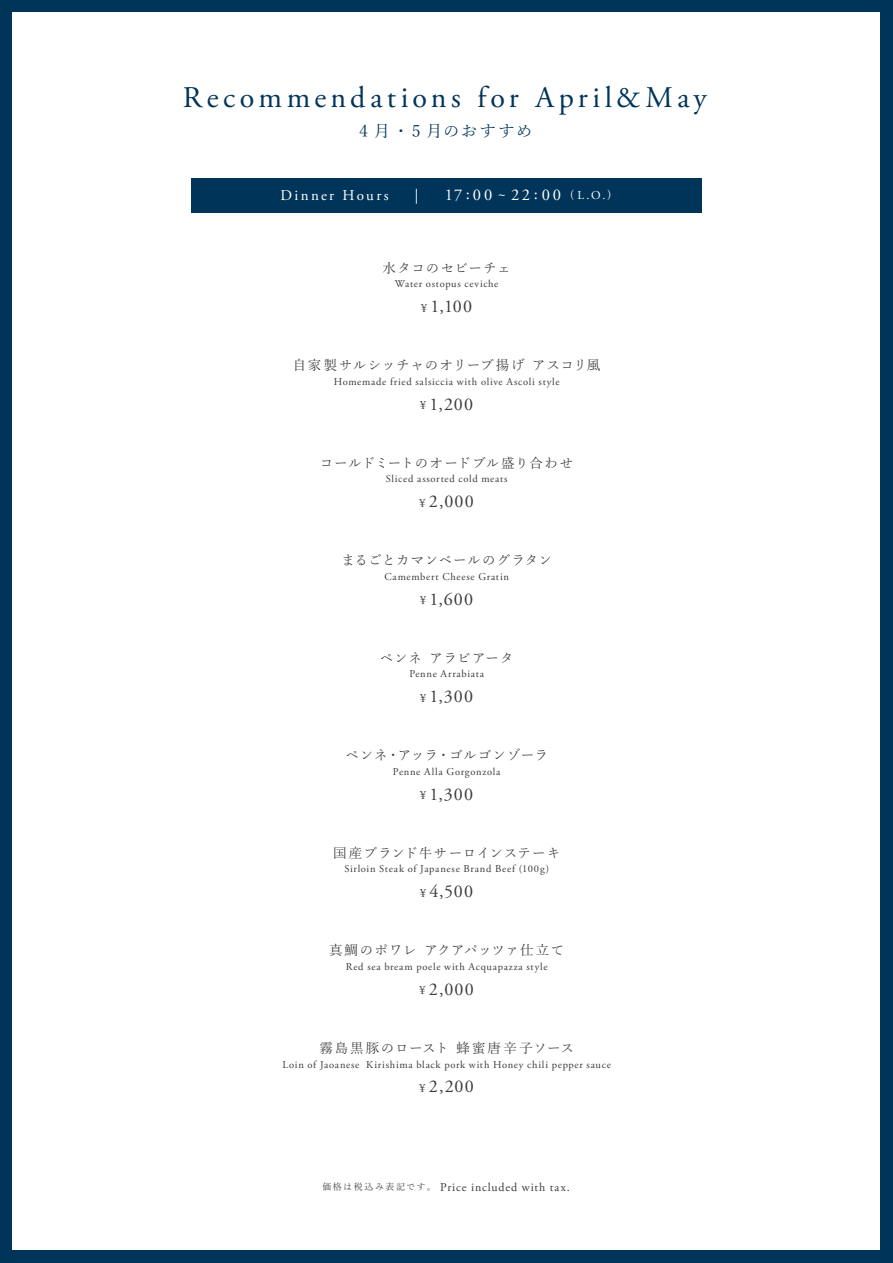
<style>
.page{position:relative;width:893px;height:1263px;background:#003559}
.page>*{position:absolute;margin:0;border:0;box-sizing:border-box;transform-origin:0 0}
.t1{font:30px "Adobe Garamond Pro";letter-spacing:.145em;color:#003559}
.t2{font:18px "Adobe Garamond Pro";letter-spacing:.065em;color:#3e3a39}
.t3{font:16.5px "Yu Min Pr 6 N";letter-spacing:.08em;color:#003559}
.t4{font:16.5px "Adobe Garamond Pro";color:#fff}
.t5{font:15px "Adobe Garamond Pro";letter-spacing:.15em;color:#fff}
.t6{font:13.5px "Yu Min Pr 6 N";letter-spacing:.055em;color:#3e3a39}
.t7{font:13.5px "Yu Min Pr 6 N";letter-spacing:.125em;color:#3e3a39}
.t8{font:13.5px "Yu Min Pr 6 N";letter-spacing:.035em;color:#3e3a39}
.t9{font:12px "Adobe Garamond Pro";letter-spacing:.08em;color:#3e3a39}
.t10{font:12px "Adobe Garamond Pro";color:#fff}
.t11{font:10.5px "Adobe Garamond Pro";letter-spacing:.07em;color:#3e3a39}
.s1{font-size:16.5px}
.s2{font-size:12.6px}
.s3{font-family:"Yu Min Pr 6 N";font-size:9px}
</style>
<div class="page">
<div style="left:13px;top:13px;width:867px;height:1237px;background:#fff"></div>
<div style="left:191px;top:179px;width:511px;height:34px;background:#003559"></div>
<h1 class="t1" style="left:183px;top:80px;width:525px">Recommendations for April&amp;May</h1>
<h3 class="t3" style="left:359px;top:115px;width:175px">4 月・5 月のおすすめ</h3>
<h3 class="t5" style="left:280px;top:186px;width:110px">Dinner Hours</h3>
<h3 class="t5" style="left:415px;top:186px;width:5px">|</h3>
<h3 class="t4" style="left:445px;top:185px;width:49px">17:00</h3>
<p class="t10" style="left:511px;top:188px;width:102px"><span class="s1">22:00</span> ( L.O.)</p>
<p class="t6" style="left:383px;top:255px;width:130px">水タコのセビーチェ</p>
<p class="t11" style="left:395px;top:278px;width:105px">Water ostopus ceviche</p>
<h2 class="t2" style="left:421px;top:296px;width:53px"><span class="s2">¥</span> 1,100</h2>
<p class="t6" style="left:293px;top:353px;width:309px">自家製サルシッチャのオリーブ揚げアスコリ風</p>
<p class="t11" style="left:334px;top:375px;width:227px">Homemade fried salsiccia with olive Ascoli style</p>
<h2 class="t2" style="left:420px;top:393px;width:55px"><span class="s2">¥</span> 1,200</h2>
<p class="t6" style="left:320px;top:450px;width:255px">コールドミートのオードブル盛り合わせ</p>
<p class="t11" style="left:386px;top:473px;width:123px">Sliced assorted cold meats</p>
<h2 class="t2" style="left:419px;top:491px;width:56px"><span class="s2">¥</span> 2,000</h2>
<p class="t8" style="left:341px;top:548px;width:212px">まるごとカマンベールのグラタン</p>
<p class="t11" style="left:384px;top:570px;width:126px">Camembert Cheese Gratin</p>
<h2 class="t2" style="left:420px;top:588px;width:55px"><span class="s2">¥</span> 1,600</h2>
<p class="t6" style="left:380px;top:645px;width:135px">ペンネアラビアータ</p>
<p class="t11" style="left:409px;top:668px;width:76px">Penne Arrabiata</p>
<h2 class="t2" style="left:420px;top:686px;width:55px"><span class="s2">¥</span> 1,300</h2>
<p class="t6" style="left:345px;top:743px;width:204px">ペンネ・アッラ・ゴルゴンゾーラ</p>
<p class="t11" style="left:393px;top:765px;width:109px">Penne Alla Gorgonzola</p>
<h2 class="t2" style="left:420px;top:783px;width:55px"><span class="s2">¥</span> 1,300</h2>
<p class="t6" style="left:333px;top:840px;width:229px">国産ブランド牛サーロインステーキ</p>
<p class="t11" style="left:344px;top:863px;width:206px">Sirloin Steak of Japanese Brand Beef (100g)</p>
<h2 class="t2" style="left:420px;top:881px;width:55px"><span class="s2">¥</span> 4,500</h2>
<p class="t6" style="left:329px;top:938px;width:237px">真鯛のポワレアクアパッツァ仕立て</p>
<p class="t11" style="left:346px;top:960px;width:203px">Red sea bream poele with Acquapazza style</p>
<h2 class="t2" style="left:419px;top:978px;width:56px"><span class="s2">¥</span> 2,000</h2>
<p class="t7" style="left:319px;top:1035px;width:256px">霧島黒豚のロースト蜂蜜唐辛子ソース</p>
<p class="t11" style="left:282px;top:1058px;width:330px">Loin of Jaoanese Kirishima black pork with Honey chili pepper sauce</p>
<h2 class="t2" style="left:419px;top:1076px;width:56px"><span class="s2">¥</span> 2,200</h2>
<p class="t9" style="left:322px;top:1180px;width:249px"><span class="s3">価格は税込み表記です。</span> Price included with tax.</p>
</div>
